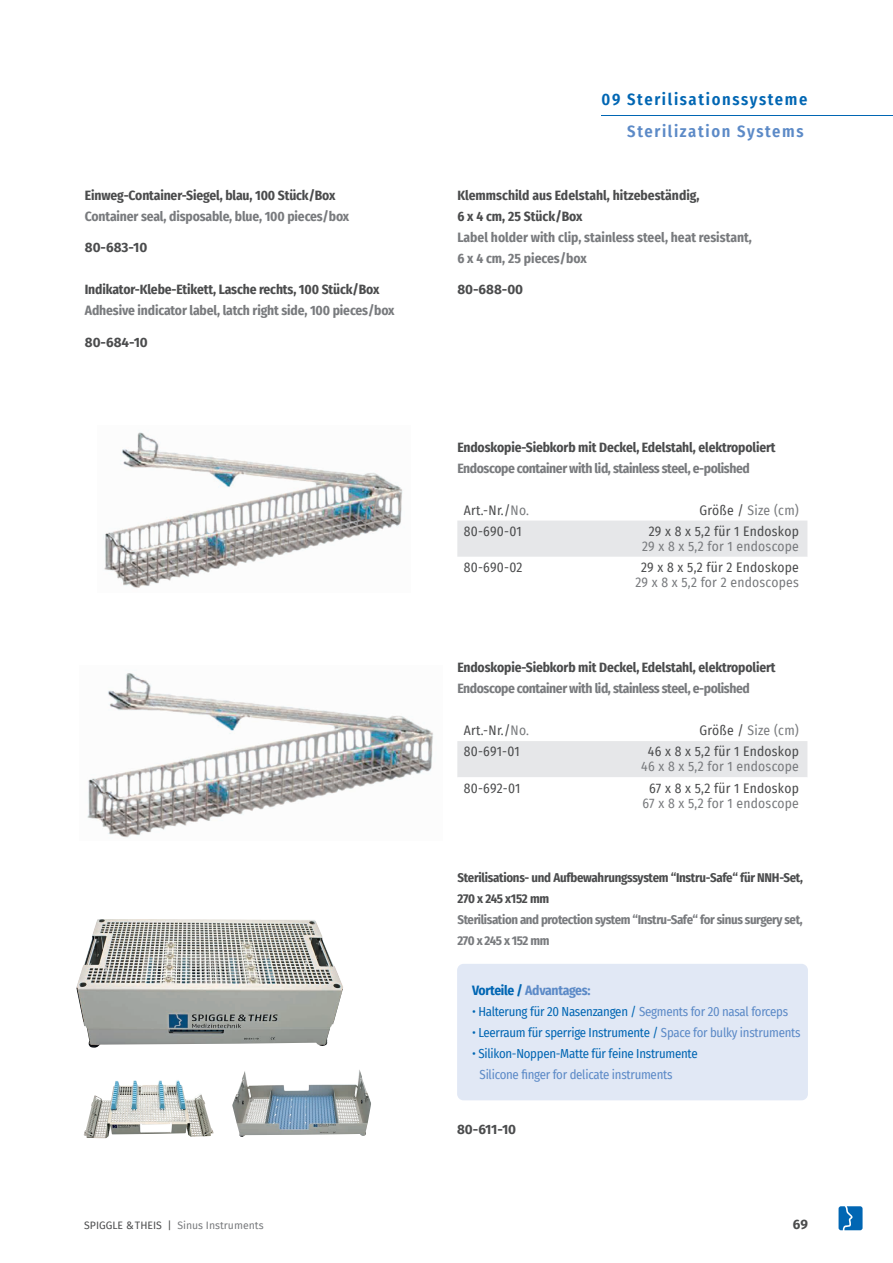
<style>
.page{position:relative;width:893px;height:1263px;background:#fff}
.page>*{position:absolute;margin:0;border:0;box-sizing:border-box;transform-origin:0 0}
.t1{font:600 16.5px "Fira Sans Condensed";letter-spacing:.1em;color:#0166b3}
.t2{font:600 16.5px "Fira Sans Condensed";letter-spacing:.1em;color:#5c8ac7}
.t3{font:700 13.5px/21px "Fira Sans Condensed";letter-spacing:-.015em;color:#797b7e}
.t4{font:700 13.5px/21px "Fira Sans Condensed";letter-spacing:-.01em;color:#4b4c4d}
.t5{font:13.5px "Fira Sans Condensed";letter-spacing:.02em;color:#4b4c4d}
.t6{font:13.5px "Fira Sans Condensed";letter-spacing:.02em;color:#797b7e}
.t7{font:700 13.5px "Fira Sans";color:#4b4c4d}
.t8{font:700 13.5px "Fira Sans Condensed";letter-spacing:-.02em;color:#5c8ac7}
.t9{font:12.75px "Fira Sans Condensed";letter-spacing:-.02em;color:#0166b3}
.t10{font:700 12.75px/21px "Fira Sans Condensed";letter-spacing:-.03em;color:#797b7e}
.t11{font:700 12.75px/21px "Fira Sans Condensed";letter-spacing:-.02em;color:#4b4c4d}
.t12{font:12.75px "Fira Sans Condensed";letter-spacing:-.02em;color:#5c8ac7}
.t13{font:10.5px "Fira Sans";color:#797b7e}
.s1{color:#797b7e}
.s2{color:#4b4c4d}
.s3{color:#0166b3}
.s4{color:#5c8ac7}
</style>
<div class="page">
<div style="left:457px;top:964px;width:351px;height:136px;background:#e1e8f5;border-radius:6px"></div>
<hr style="left:602px;top:116px;width:291px;height:1px;background:#0166b3">
<div style="left:457px;top:520px;width:350px;height:37px;background:#e6e7e9"></div>
<div style="left:457px;top:741px;width:350px;height:36px;background:#e6e7e9"></div>
<img style="left:76px;top:919px;width:267px;height:129px">
<img style="left:232px;top:1070px;width:139px;height:67px">
<img style="left:84px;top:1080px;width:130px;height:58px">
<img style="left:103px;top:432px;width:300px;height:156px">
<img style="left:87px;top:673px;width:347px;height:165px">
<svg style="left:838px;top:1206px;width:24px;height:24px"></svg>
<p class="t4" style="left:85px;top:183px;width:252px">Einweg-Container-Siegel, blau, 100 Stück/Box</p>
<p class="t3" style="left:85px;top:204px;width:266px">Container seal, disposable, blue, 100 pieces/box</p>
<p class="t7" style="left:85px;top:236px;width:64px">80-683-10</p>
<p class="t4" style="left:85px;top:278px;width:296px">Indikator-Klebe-Etikett, Lasche rechts, 100 Stück/Box</p>
<p class="t3" style="left:85px;top:299px;width:311px">Adhesive indicator label, latch right side, 100 pieces/box</p>
<p class="t7" style="left:85px;top:330px;width:65px">80-684-10</p>
<p class="t1" style="left:602px;top:86px;width:207px">09 Sterilisationssysteme</p>
<p class="t2" style="left:627px;top:117px;width:178px">Sterilization Systems</p>
<p class="t4" style="left:457px;top:183px;width:244px">Klemmschild aus Edelstahl, hitzebeständig,<br>6 x 4 cm, 25 Stück/Box</p>
<p class="t3" style="left:457px;top:225px;width:296px">Label holder with clip, stainless steel, heat resistant,<br>6 x 4 cm, 25 pieces/box</p>
<p class="t7" style="left:457px;top:278px;width:67px">80-688-00</p>
<p class="t4" style="left:457px;top:435px;width:320px">Endoskopie-Siebkorb mit Deckel, Edelstahl, elektropoliert</p>
<p class="t3" style="left:457px;top:456px;width:294px">Endoscope container with lid, stainless steel, e-polished</p>
<p class="t5" style="left:464px;top:500px;width:67px">Art.-Nr./<span class="s1">No.</span></p>
<p class="t6" style="left:700px;top:500px;width:101px"><span class="s2">Größe /</span> Size (cm)</p>
<p class="t5" style="left:464px;top:521px;width:59px">80-690-01</p>
<p class="t5" style="left:649px;top:521px;width:152px">29 x 8 x 5,2 für 1 Endoskop</p>
<p class="t6" style="left:642px;top:536px;width:158px">29 x 8 x 5,2 for 1 endoscope</p>
<p class="t5" style="left:464px;top:557px;width:60px">80-690-02</p>
<p class="t5" style="left:641px;top:557px;width:159px">29 x 8 x 5,2 für 2 Endoskope</p>
<p class="t6" style="left:635px;top:572px;width:165px">29 x 8 x 5,2 for 2 endoscopes</p>
<p class="t4" style="left:457px;top:656px;width:320px">Endoskopie-Siebkorb mit Deckel, Edelstahl, elektropoliert</p>
<p class="t3" style="left:457px;top:677px;width:294px">Endoscope container with lid, stainless steel, e-polished</p>
<p class="t5" style="left:464px;top:720px;width:67px">Art.-Nr./<span class="s1">No.</span></p>
<p class="t6" style="left:700px;top:720px;width:101px"><span class="s2">Größe /</span> Size (cm)</p>
<p class="t5" style="left:464px;top:741px;width:57px">80-691-01</p>
<p class="t5" style="left:648px;top:741px;width:153px">46 x 8 x 5,2 für 1 Endoskop</p>
<p class="t6" style="left:641px;top:756px;width:159px">46 x 8 x 5,2 for 1 endoscope</p>
<p class="t5" style="left:464px;top:778px;width:58px">80-692-01</p>
<p class="t5" style="left:649px;top:778px;width:151px">67 x 8 x 5,2 für 1 Endoskop</p>
<p class="t6" style="left:643px;top:793px;width:158px">67 x 8 x 5,2 for 1 endoscope</p>
<p class="t11" style="left:457px;top:866px;width:347px">Sterilisations- und Aufbewahrungssystem “Instru-Safe“ für NNH-Set,<br>270 x 245 x152 mm</p>
<p class="t10" style="left:457px;top:908px;width:347px">Sterilisation and protection system “Instru-Safe“ for sinus surgery set,<br>270 x 245 x 152 mm</p>
<p class="t8" style="left:472px;top:979px;width:120px"><span class="s3">Vorteile /</span> Advantages:</p>
<p class="t9" style="left:472px;top:1002px;width:318px">• Halterung für 20 Nasenzangen / <span class="s4">Segments for 20 nasal forceps</span></p>
<p class="t9" style="left:472px;top:1023px;width:330px">• Leerraum für sperrige Instrumente / <span class="s4">Space for bulky instruments</span></p>
<p class="t9" style="left:472px;top:1044px;width:227px">• Silikon-Noppen-Matte für feine Instrumente</p>
<p class="t12" style="left:480px;top:1065px;width:194px">Silicone finger for delicate instruments</p>
<p class="t7" style="left:457px;top:1118px;width:61px">80-611-10</p>
<p class="t13" style="left:84px;top:1217px;width:181px"><span class="s2">SPIGGLE &amp; THEIS |</span> Sinus Instruments</p>
<p class="t7" style="left:793px;top:1212px;width:16px">69</p>
</div>
